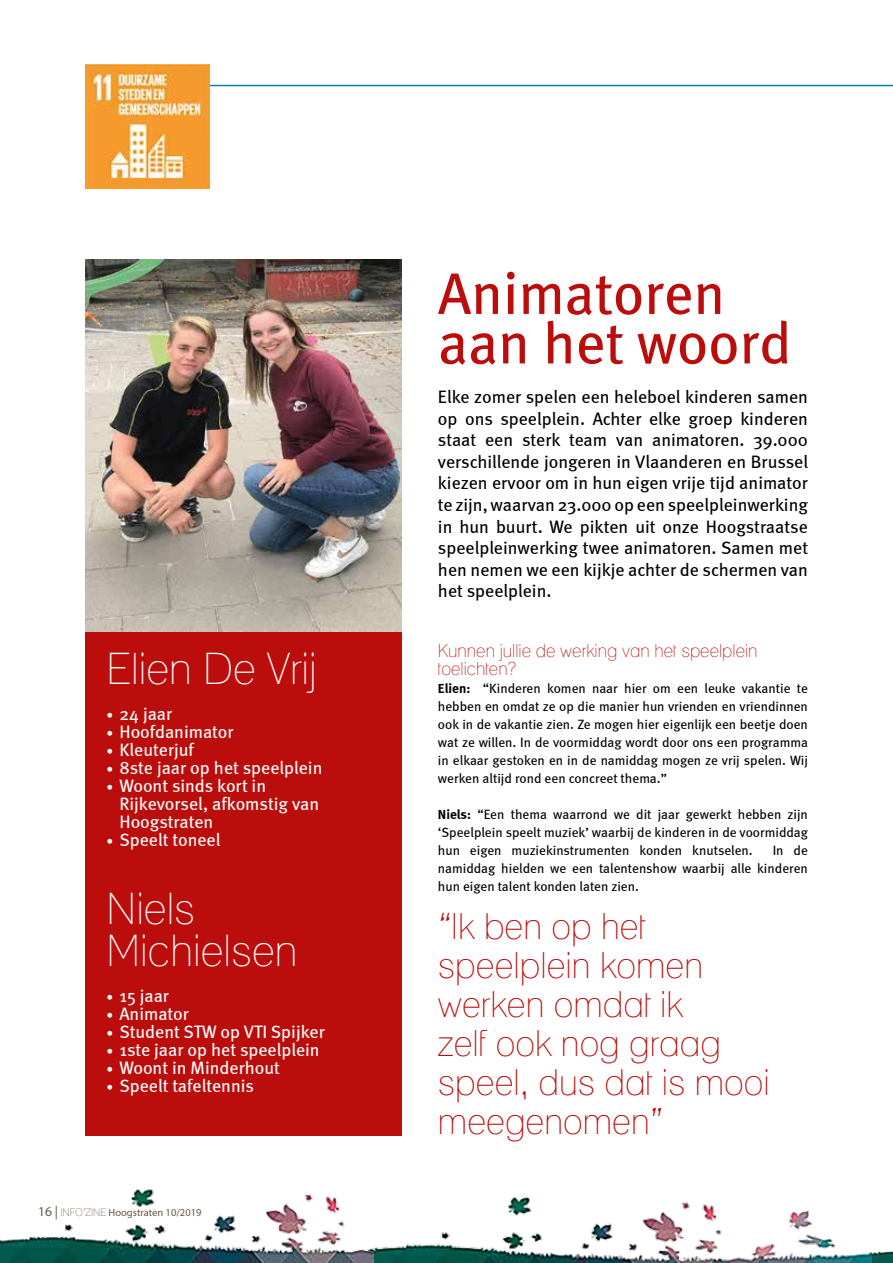
<style>
.page{position:relative;width:893px;height:1263px;background:#fff}
.page>*{position:absolute;margin:0;border:0;box-sizing:border-box;transform-origin:0 0}
.t1{font:58.5px/49.5px "Meta";color:#bb0e0c}
.t2{font:condensed 43.5px/42px "Lane";color:#fff}
.t3{font:condensed 36px/39px "Lane";color:#bb0e0c}
.t4{font:18px/21.6px "Meta";color:#000;text-align:justify}
.t5{font:18px/18px "Meta";color:#fff}
.t6{font:condensed 18px/18px "Lane";color:#bb0e0c}
.t7{font:13.5px/18px "Meta";color:#000;text-align:justify}
.t8{font:10.5px "Myriad Pro";color:#685546}
.s1{font-size:13.5px}
.s2{font-family:"Lane";font-stretch:condensed}
.s3{font-weight:700}
</style>
<div class="page">
<img style="left:871px;top:1251px;width:22px;height:12px">
<img style="left:373px;top:1135px;width:498px;height:128px">
<img style="left:0;top:1135px;width:373px;height:128px">
<hr style="left:85px;top:85px;width:808px;height:1px;background:#0681b8">
<div style="left:85px;top:259px;width:317px;height:876px;background:#bb0e0c"></div>
<img style="left:85px;top:259px;width:317px;height:372px">
<img style="left:85px;top:65px;width:124px;height:123px">
<h2 class="t2" style="left:107px;top:647px;width:212px">Elien De Vrij</h2>
<h3 class="t5" style="left:107px;top:704px;width:67px"><span class="s1">•</span> 24 jaar</h3>
<h3 class="t5" style="left:107px;top:722px;width:128px"><span class="s1">•</span> Hoofdanimator</h3>
<h3 class="t5" style="left:107px;top:740px;width:89px"><span class="s1">•</span> Kleuterjuf</h3>
<h3 class="t5" style="left:107px;top:758px;width:217px"><span class="s1">•</span> 8ste jaar op het speelplein</h3>
<h3 class="t5" style="left:119px;top:776px;width:201px;text-indent:-13px"><span class="s1">•</span> Woont sinds kort in<br>Rijkevorsel, afkomstig van<br>Hoogstraten</h3>
<h3 class="t5" style="left:107px;top:830px;width:115px"><span class="s1">•</span> Speelt toneel</h3>
<h2 class="t2" style="left:107px;top:887px;width:192px">Niels<br>Michielsen</h2>
<h3 class="t5" style="left:107px;top:986px;width:64px"><span class="s1">•</span> 15 jaar</h3>
<h3 class="t5" style="left:107px;top:1004px;width:84px"><span class="s1">•</span> Animator</h3>
<h3 class="t5" style="left:107px;top:1022px;width:220px"><span class="s1">•</span> Student STW op VTI Spijker</h3>
<h3 class="t5" style="left:107px;top:1040px;width:215px"><span class="s1">•</span> 1ste jaar op het speelplein</h3>
<h3 class="t5" style="left:107px;top:1058px;width:175px"><span class="s1">•</span> Woont in Minderhout</h3>
<h3 class="t5" style="left:107px;top:1076px;width:149px"><span class="s1">•</span> Speelt tafeltennis</h3>
<p class="t8" style="left:38px;top:1205px;width:165px"><span class="s1">16 |</span> <span class="s2">INFO’ZINE</span> Hoogstraten 10/2019</p>
<h1 class="t1" style="left:438px;top:268px;width:355px">Animatoren aan het woord</h1>
<p class="t4" style="left:438px;top:386px;width:372px">Elke zomer spelen een heleboel kinderen samen op ons speelplein. Achter elke groep kinderen staat een sterk team van animatoren. 39.000 verschillende jongeren in Vlaanderen en Brussel kiezen ervoor om in hun eigen vrije tijd animator te zijn, waarvan 23.000 op een speelpleinwerking in hun buurt. We pikten uit onze Hoogstraatse speelpleinwerking twee animatoren. Samen met hen nemen we een kijkje achter de schermen van het speelplein.</p>
<h3 class="t6" style="left:438px;top:642px;width:321px">Kunnen jullie de werking van het speelplein toelichten?</h3>
<p class="t7" style="left:438px;top:679px;width:371px"><span class="s3">Elien:</span> “Kinderen komen naar hier om een leuke vakantie te hebben en omdat ze op die manier hun vrienden en vriendinnen ook in de vakantie zien. Ze mogen hier eigenlijk een beetje doen wat ze willen. In de voormiddag wordt door ons een programma in elkaar gestoken en in de namiddag mogen ze vrij spelen. Wij werken altijd rond een concreet thema.”</p>
<p class="t7" style="left:438px;top:805px;width:371px"><span class="s3">Niels:</span> “Een thema waarrond we dit jaar gewerkt hebben zijn ‘Speelplein speelt muziek’ waarbij de kinderen in de voormiddag hun eigen muziekinstrumenten konden knutselen.</p>
<p class="t7" style="left:438px;top:841px;width:371px;text-indent:335px">In de namiddag hielden we een talentenshow waarbij alle kinderen hun eigen talent konden laten zien.</p>
<h3 class="t3" style="left:438px;top:906px;width:333px">“Ik ben op het speelplein komen werken omdat ik<br>zelf ook nog graag speel, dus dat is mooi meegenomen”</h3>
</div>
